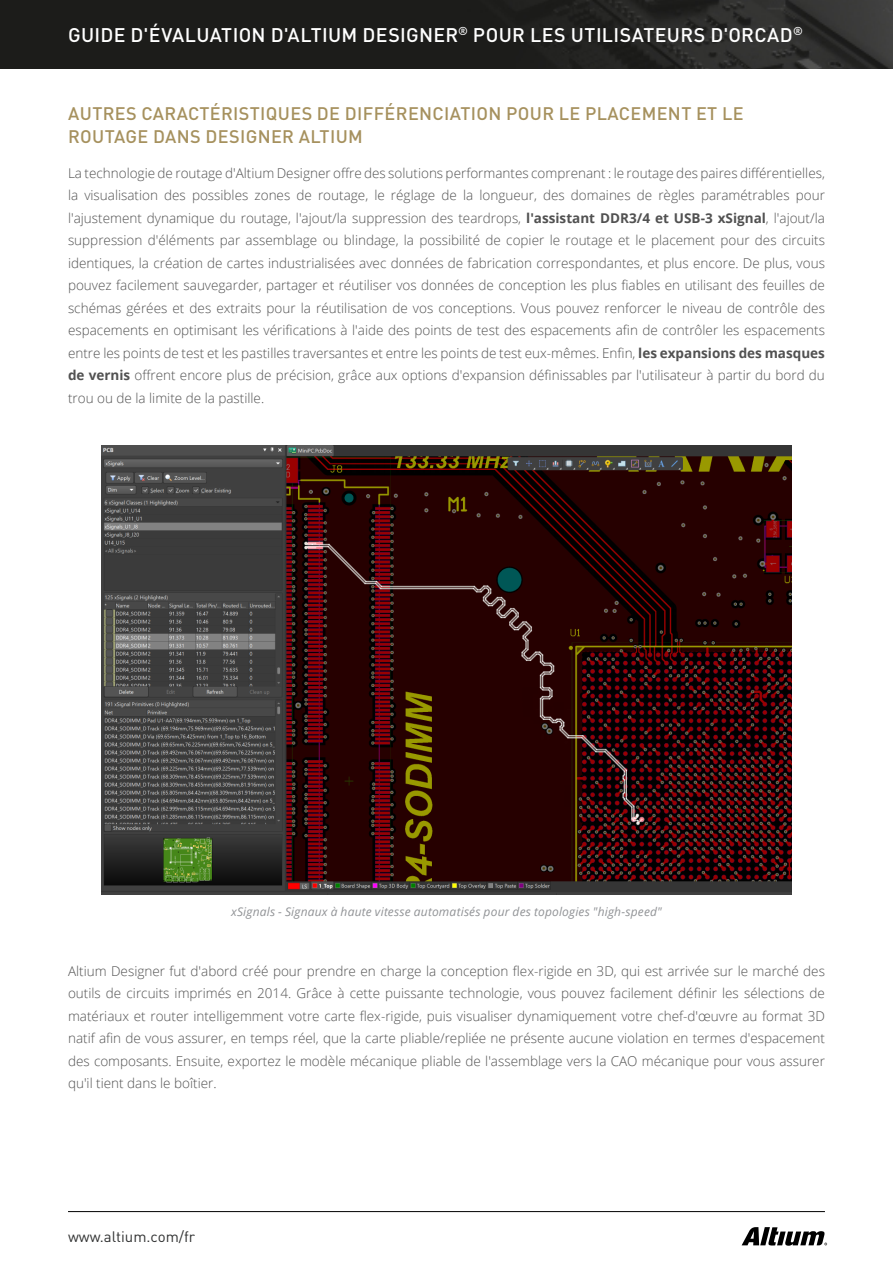
<style>
.page{position:relative;width:893px;height:1263px;background:#fff}
.page>*{position:absolute;margin:0;border:0;box-sizing:border-box;transform-origin:0 0}
.t1{font:500 19.5px "DIN Pro";letter-spacing:.015em;color:#fff}
.t2{font:500 18px/22.5px "DIN Pro";letter-spacing:.02em;color:#a6915e}
.t3{font:15px "DIN Pro";color:#313232}
.t4{font:300 13.5px/22.5px "Open Sans";color:#515151;text-align:justify}
.t5{font:italic 12px "Open Sans";letter-spacing:.015em;color:#919396}
.s1{font-weight:700}
</style>
<div class="page">
<svg style="left:742px;top:1227px;width:85px;height:19px"></svg>
<hr style="left:68px;top:1211px;width:757px;height:1px;background:#000">
<img style="left:0;top:0;width:893px;height:68px">
<img style="left:101px;top:446px;width:691px;height:448px">
<h1 class="t1" style="left:68px;top:19px;width:736px">GUIDE D'ÉVALUATION D'ALTIUM DESIGNER<sup>®</sup> POUR LES UTILISATEURS D'ORCAD<sup>®</sup></h1>
<h2 class="t2" style="left:68px;top:100px;width:677px">AUTRES CARACTÉRISTIQUES DE DIFFÉRENCIATION POUR LE PLACEMENT ET LE<br>ROUTAGE DANS DESIGNER ALTIUM</h2>
<p class="t4" style="left:68px;top:161px;width:758px">La technologie de routage d'Altium Designer offre des solutions performantes comprenant : le routage des paires différentielles, la visualisation des possibles zones de routage, le réglage de la longueur, des domaines de règles paramétrables pour l'ajustement dynamique du routage, l'ajout/la suppression des teardrops, <span class="s1">l'assistant DDR3/4 et USB-3 xSignal</span>, l'ajout/la suppression d'éléments par assemblage ou blindage, la possibilité de copier le routage et le placement pour des circuits identiques, la création de cartes industrialisées avec données de fabrication correspondantes, et plus encore. De plus, vous pouvez facilement sauvegarder, partager et réutiliser vos données de conception les plus fiables en utilisant des feuilles de schémas gérées et des extraits pour la réutilisation de vos conceptions. Vous pouvez renforcer le niveau de contrôle des espacements en optimisant les vérifications à l'aide des points de test des espacements afin de contrôler les espacements entre les points de test et les pastilles traversantes et entre les points de test eux-mêmes. Enfin, <span class="s1">les expansions des masques de vernis</span> offrent encore plus de précision, grâce aux options d'expansion définissables par l'utilisateur à partir du bord du trou ou de la limite de la pastille.</p>
<p class="t5" style="left:231px;top:904px;width:432px">xSignals - Signaux à haute vitesse automatisés pour des topologies "high-speed"</p>
<p class="t4" style="left:68px;top:959px;width:758px">Altium Designer fut d'abord créé pour prendre en charge la conception flex-rigide en 3D, qui est arrivée sur le marché des outils de circuits imprimés en 2014. Grâce à cette puissante technologie, vous pouvez facilement définir les sélections de matériaux et router intelligemment votre carte flex-rigide, puis visualiser dynamiquement votre chef-d'œuvre au format 3D natif afin de vous assurer, en temps réel, que la carte pliable/repliée ne présente aucune violation en termes d'espacement des composants. Ensuite, exportez le modèle mécanique pliable de l'assemblage vers la CAO mécanique pour vous assurer qu'il tient dans le boîtier.</p>
<p class="t3" style="left:68px;top:1226px;width:129px">www.altium.com/fr</p>
</div>
